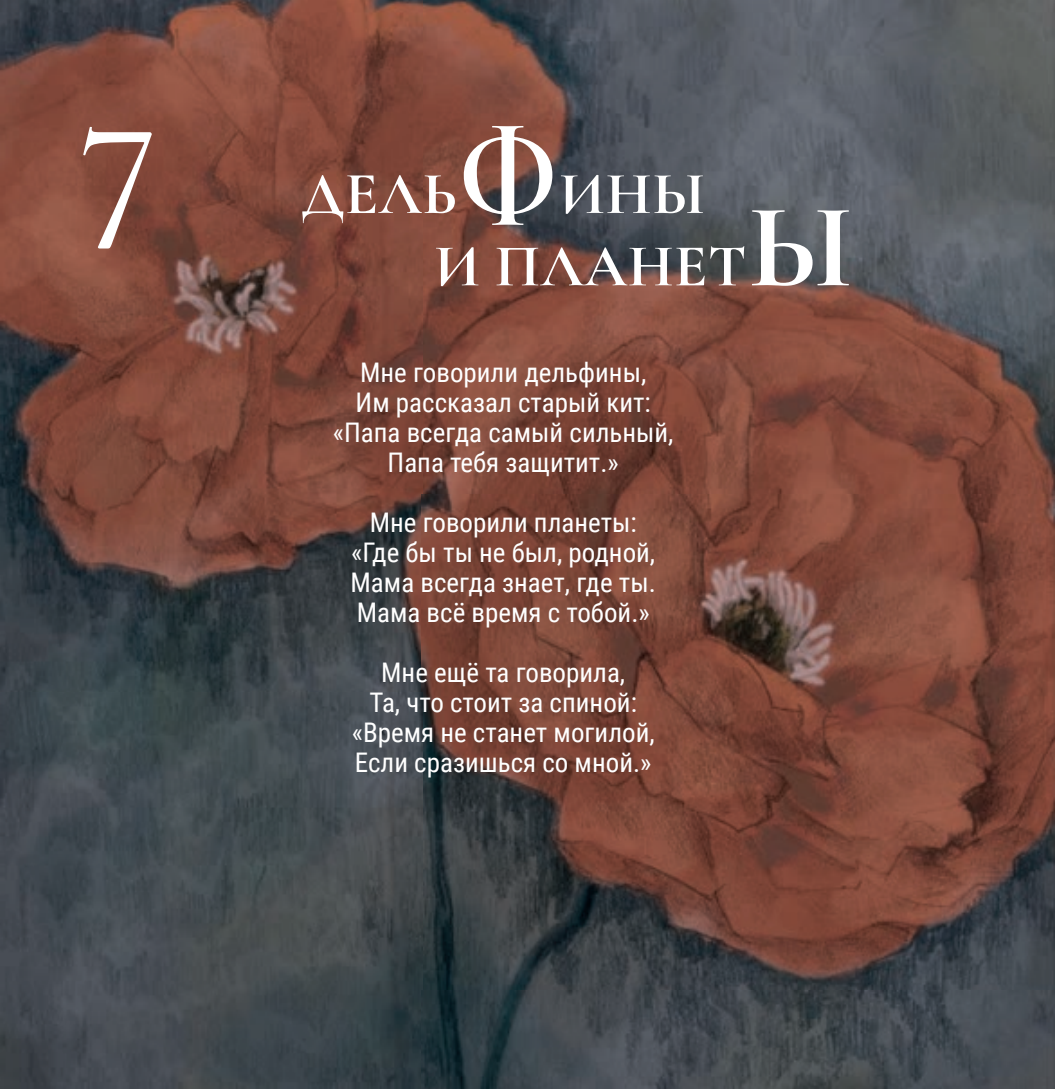
<style>
.page{position:relative;width:1055px;height:1089px;background:#fff}
.page>*{position:absolute;margin:0;border:0;box-sizing:border-box;transform-origin:0 0}
.t1{font:186px "Cormorant Infant";color:#fff}
.t2{font:700 60px "Cormorant Infant";letter-spacing:.01em;color:#fff}
.t3{font:27px/30px "Roboto Condensed";color:#fff;text-align:center}
.s1{font-size:120px}
</style>
<div class="page">
<img style="left:1px;top:0;width:1053px;height:1089px">
<img style="left:0;top:0;width:1px;height:1089px">
<h1 class="t1" style="left:79px;top:76px;width:81px">7</h1>
<h2 class="t2" style="left:301px;top:157px;width:405px">ДЕЛЬ<span class="s1">Ф</span>ИНЫ</h2>
<h2 class="t2" style="left:434px;top:229px;width:421px">И ПЛАНЕТ<span class="s1">Ы</span></h2>
<p class="t3" style="left:333px;top:356px;width:342px">Мне говорили дельфины,<br>Им рассказал старый кит: «Папа всегда самый сильный,<br>Папа тебя защитит.»</p>
<p class="t3" style="left:350px;top:506px;width:307px">Мне говорили планеты: «Где бы ты не был, родной,<br>Мама всегда знает, где ты.<br>Мама всё время с тобой.»</p>
<p class="t3" style="left:352px;top:656px;width:304px">Мне ещё та говорила,<br>Та, что стоит за спиной: «Время не станет могилой,<br>Если сразишься со мной.»</p>
</div>
